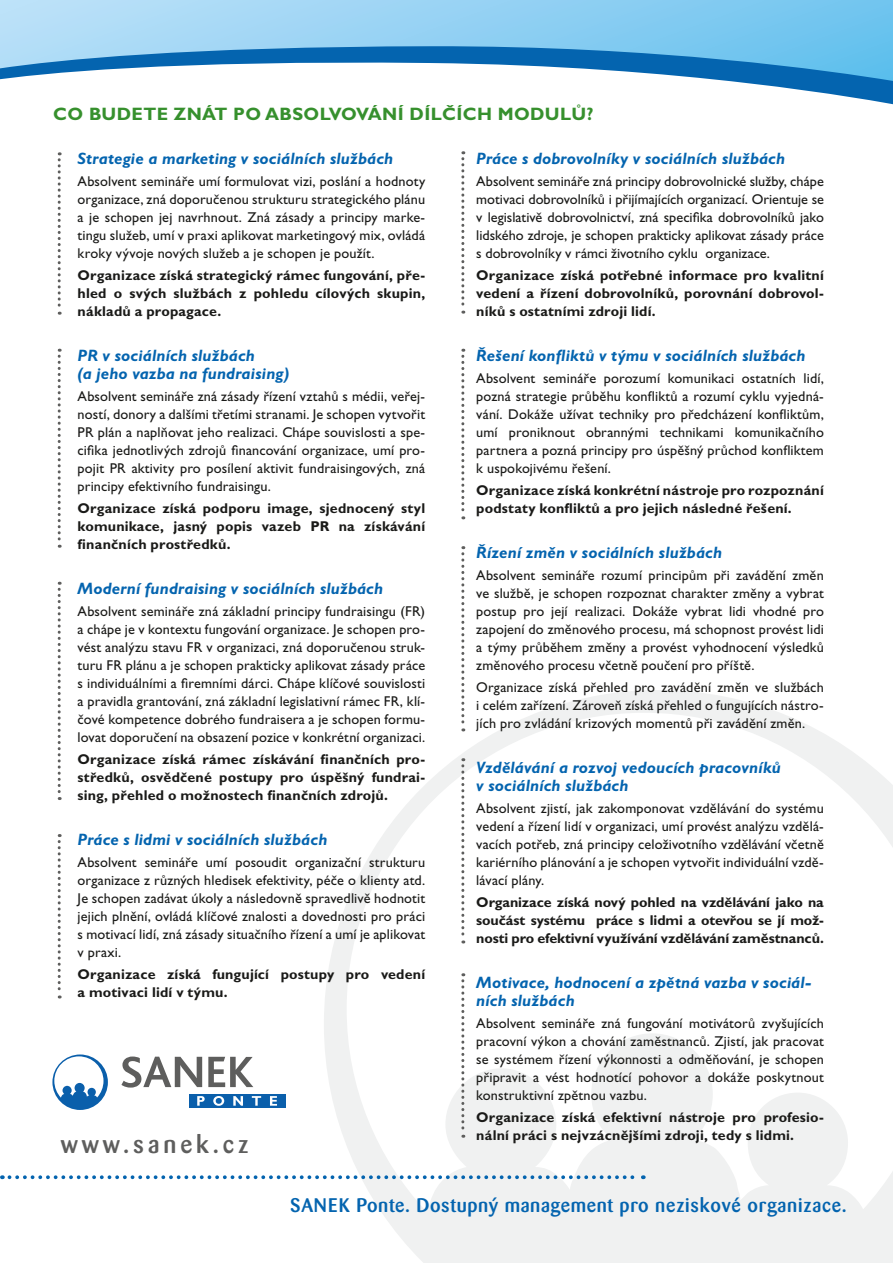
<style>
.page{position:relative;width:893px;height:1263px;background:#fff}
.page>*{position:absolute;margin:0;border:0;box-sizing:border-box;transform-origin:0 0}
.t1{font:500 24.9px "Barmeno CE";letter-spacing:.16em;color:#5e5e5d}
.t2{font:500 19.5px "Barmeno CE";letter-spacing:.03em;color:#0464af}
.t3{font:700 18px "Gill Sans CE";letter-spacing:.02em;color:#36902d}
.t4{font:italic 700 16.5px/18px "Gill Sans CE";letter-spacing:.01em;color:#0464af}
.t5{font:14.25px/18px "Gill Sans CE";letter-spacing:.01em;color:#1a1a18;text-align:justify}
.t6{font:700 14.25px/18px "Gill Sans CE";letter-spacing:.01em;color:#1a1a18;text-align:justify}
</style>
<div class="page">
<svg style="left:324px;top:690px;width:569px;height:573px"></svg>
<svg style="left:729px;top:81px;width:164px;height:24px"></svg>
<svg style="left:0;top:0;width:893px;height:81px;background:#85c2e7"></svg>
<svg style="left:58px;top:152px;width:3px;height:163px"></svg>
<svg style="left:58px;top:349px;width:3px;height:199px"></svg>
<svg style="left:58px;top:582px;width:3px;height:218px"></svg>
<svg style="left:58px;top:834px;width:3px;height:164px"></svg>
<svg style="left:461px;top:151px;width:3px;height:163px"></svg>
<svg style="left:461px;top:349px;width:3px;height:170px"></svg>
<svg style="left:461px;top:546px;width:3px;height:185px"></svg>
<svg style="left:461px;top:758px;width:3px;height:185px"></svg>
<svg style="left:461px;top:973px;width:3px;height:165px"></svg>
<svg style="left:9px;top:1175px;width:635px;height:4px"></svg>
<div style="left:189px;top:1094px;width:97px;height:14px;background:#0a5fab"></div>
<svg style="left:52px;top:1054px;width:56px;height:56px"></svg>
<svg style="left:121px;top:1056px;width:132px;height:31px"></svg>
<svg style="left:197px;top:1096px;width:8px;height:10px"></svg>
<svg style="left:213px;top:1096px;width:11px;height:10px"></svg>
<svg style="left:233px;top:1096px;width:10px;height:10px"></svg>
<svg style="left:252px;top:1096px;width:9px;height:10px"></svg>
<svg style="left:270px;top:1096px;width:7px;height:10px"></svg>
<p class="t3" style="left:53px;top:104px;width:542px">CO BUDETE ZNÁT PO ABSOLVOVÁNÍ DÍLČÍCH MODULŮ?</p>
<p class="t4" style="left:78px;top:149px;width:317px">Strategie a marketing v sociálních službách</p>
<p class="t5" style="left:78px;top:172px;width:349px">Absolvent semináře umí formulovat vizi, poslání a hodnoty organizace, zná doporučenou strukturu strategického plánu a je schopen jej navrhnout. Zná zásady a principy marke&shy;tingu služeb, umí v praxi aplikovat marketingový mix, ovládá kroky vývoje nových služeb a je schopen je použít.</p>
<p class="t6" style="left:78px;top:266px;width:349px">Organizace získá strategický rámec fungování, pře&shy;hled o svých službách z pohledu cílových skupin, nákladů a propagace.</p>
<p class="t4" style="left:78px;top:346px;width:213px">PR v sociálních službách<br>(a jeho vazba na fundraising)</p>
<p class="t5" style="left:78px;top:387px;width:349px">Absolvent semináře zná zásady řízení vztahů s médii, veřej&shy;ností, donory a dalšími třetími stranami. Je schopen vytvořit PR plán a naplňovat jeho realizaci. Chápe souvislosti a spe&shy;cifika jednotlivých zdrojů financování organizace, umí pro&shy;pojit PR aktivity pro posílení aktivit fundraisingových, zná principy efektivního fundraisingu.</p>
<p class="t6" style="left:78px;top:499px;width:349px">Organizace získá podporu image, sjednocený styl komunikace, jasný popis vazeb PR na získávání finančních prostředků.</p>
<p class="t4" style="left:78px;top:579px;width:307px">Moderní fundraising v sociálních službách</p>
<p class="t5" style="left:78px;top:602px;width:349px">Absolvent semináře zná základní principy fundraisingu (FR) a chápe je v kontextu fungování organizace. Je schopen pro&shy;vést analýzu stavu FR v organizaci, zná doporučenou struk&shy;turu FR plánu a je schopen prakticky aplikovat zásady práce s individuálními a firemními dárci. Chápe klíčové souvislosti a pravidla grantování, zná základní legislativní rámec FR, klí&shy;čové kompetence dobrého fundraisera a je schopen formu&shy;lovat doporučení na obsazení pozice v konkrétní organizaci.</p>
<p class="t6" style="left:78px;top:750px;width:349px">Organizace získá rámec získávání finančních pro&shy;středků, osvědčené postupy pro úspěšný fundrai&shy;sing, přehled o možnostech finančních zdrojů.</p>
<p class="t4" style="left:78px;top:830px;width:251px">Práce s lidmi v sociálních službách</p>
<p class="t5" style="left:78px;top:853px;width:349px">Absolvent semináře umí posoudit organizační strukturu organizace z různých hledisek efektivity, péče o klienty atd.<br>Je schopen zadávat úkoly a následovně spravedlivě hodnotit jejich plnění, ovládá klíčové znalosti a dovednosti pro práci s motivací lidí, zná zásady situačního řízení a umí je aplikovat v praxi.</p>
<p class="t6" style="left:78px;top:965px;width:349px">Organizace získá fungující postupy pro vedení a motivaci lidí v týmu.</p>
<h1 class="t1" style="left:61px;top:1130px;width:189px">www.sanek.cz</h1>
<p class="t4" style="left:476px;top:149px;width:311px">Práce s dobrovolníky v sociálních službách</p>
<p class="t5" style="left:476px;top:172px;width:349px">Absolvent semináře zná principy dobrovolnické služby, chápe motivaci dobrovolníků i přijímajících organizací. Orientuje se v legislativě dobrovolnictví, zná specifika dobrovolníků jako lidského zdroje, je schopen prakticky aplikovat zásady práce s dobrovolníky v rámci životního cyklu organizace.</p>
<p class="t6" style="left:476px;top:266px;width:349px">Organizace získá potřebné informace pro kvalitní vedení a řízení dobrovolníků, porovnání dobrovol&shy;níků s ostatními zdroji lidí.</p>
<p class="t4" style="left:476px;top:346px;width:331px">Řešení konfliktů v týmu v sociálních službách</p>
<p class="t5" style="left:476px;top:369px;width:349px">Absolvent semináře porozumí komunikaci ostatních lidí, pozná strategie průběhu konfliktů a rozumí cyklu vyjedná&shy;vání. Dokáže užívat techniky pro předcházení konfliktům, umí proniknout obrannými technikami komunikačního partnera a pozná principy pro úspěšný průchod konfliktem k uspokojivému řešení.</p>
<p class="t6" style="left:476px;top:481px;width:349px">Organizace získá konkrétní nástroje pro rozpoznání podstaty konfliktů a pro jejich následné řešení.</p>
<p class="t4" style="left:476px;top:543px;width:247px">Řízení změn v sociálních službách</p>
<p class="t5" style="left:476px;top:566px;width:349px">Absolvent semináře rozumí principům při zavádění změn ve službě, je schopen rozpoznat charakter změny a vybrat postup pro její realizaci. Dokáže vybrat lidi vhodné pro zapojení do změnového procesu, má schopnost provést lidi a týmy průběhem změny a provést vyhodnocení výsledků změnového procesu včetně poučení pro příště.</p>
<p class="t5" style="left:476px;top:678px;width:349px">Organizace získá přehled pro zavádění změn ve službách i celém zařízení. Zároveň získá přehled o fungujících nástro&shy;jích pro zvládání krizových momentů při zavádění změn.</p>
<p class="t4" style="left:476px;top:758px;width:306px">Vzdělávání a rozvoj vedoucích pracovníků v sociálních službách</p>
<p class="t5" style="left:476px;top:799px;width:349px">Absolvent zjistí, jak zakomponovat vzdělávání do systému vedení a řízení lidí v organizaci, umí provést analýzu vzdělá&shy;vacích potřeb, zná principy celoživotního vzdělávání včetně kariérního plánování a je schopen vytvořit individuální vzdě&shy;lávací plány.</p>
<p class="t6" style="left:476px;top:893px;width:349px">Organizace získá nový pohled na vzdělávání jako na součást systému práce s lidmi a otevřou se jí mož&shy;nosti pro efektivní využívání vzdělávání zaměstnanců.</p>
<p class="t4" style="left:476px;top:973px;width:336px">Motivace, hodnocení a zpětná vazba v sociál&shy;ních službách</p>
<p class="t5" style="left:476px;top:1014px;width:349px">Absolvent semináře zná fungování motivátorů zvyšujících pracovní výkon a chování zaměstnanců. Zjistí, jak pracovat se systémem řízení výkonnosti a odměňování, je schopen připravit a vést hodnotící pohovor a dokáže poskytnout konstruktivní zpětnou vazbu.</p>
<p class="t6" style="left:476px;top:1108px;width:349px">Organizace získá efektivní nástroje pro profesio&shy;nální práci s nejvzácnějšími zdroji, tedy s lidmi.</p>
<h2 class="t2" style="left:290px;top:1194px;width:558px">SANEK Ponte. Dostupný management pro neziskové organizace.</h2>
</div>
